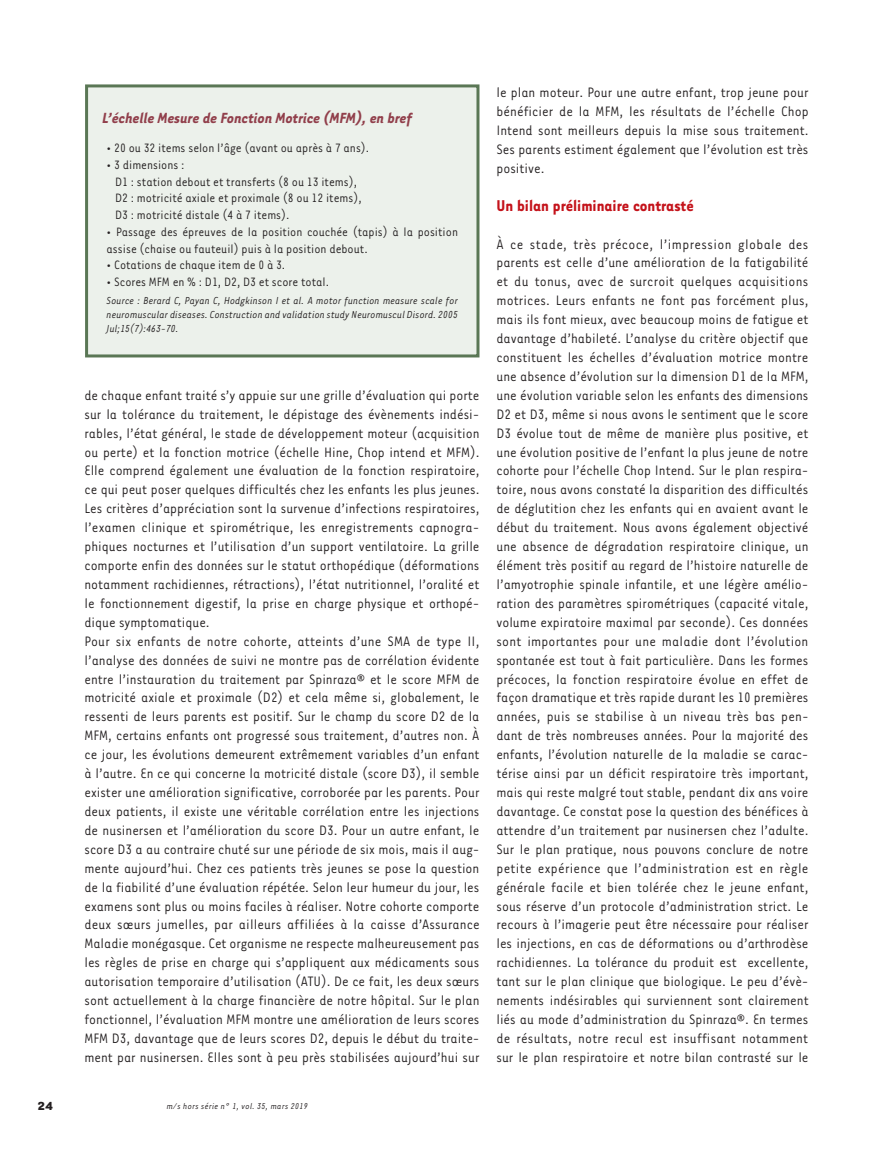
<style>
.page{position:relative;width:892px;height:1149px;background:#fff}
.page>*{position:absolute;margin:0;border:0;box-sizing:border-box;transform-origin:0 0}
.t1{font:700 18px "Tarzana Narrow";color:#c4121a}
.t2{font:italic 700 16.95px "Tarzana Narrow";color:#913f4b}
.t3{font:15.75px/18.9px "Tarzana Narrow";color:#231f20;text-align:justify}
.t4{font:13.95px/16.8px "Tarzana Narrow";color:#231f20}
.t5{font:700 13.5px "Tarzana Wide";color:#231f20}
.t6{font:italic 11.7px/14.1px "Tarzana Narrow";color:#231f20;text-align:justify}
.t7{font:italic 9.75px "Tarzana Narrow";letter-spacing:.025em;color:#231f20}
</style>
<div class="page">
<div style="left:87px;top:86px;width:391px;height:270px;background:#ecf1eb"></div>
<div style="left:85px;top:84px;width:394px;height:273px;border:3px solid #5a7755"></div>
<p class="t2" style="left:102px;top:107px;width:311px">L’échelle Mesure de Fonction Motrice (MFM), en bref</p>
<p class="t4" style="left:107px;top:139px;width:264px">• 20 ou 32 items selon l’âge (avant ou après à 7 ans).</p>
<p class="t4" style="left:115px;top:155px;width:248px;text-indent:-9px">• 3 dimensions :<br>D1 : station debout et transferts (8 ou 13 items), D2 : motricité axiale et proximale (8 ou 12 items), D3 : motricité distale (4 à 7 items).</p>
<p class="t4" style="left:107px;top:222px;width:353px">• Passage des épreuves de la position couchée (tapis) à la position assise (chaise ou fauteuil) puis à la position debout.</p>
<p class="t4" style="left:107px;top:256px;width:180px">• Cotations de chaque item de 0 à 3.</p>
<p class="t4" style="left:107px;top:273px;width:224px">• Scores MFM en % : D1, D2, D3 et score total.</p>
<p class="t6" style="left:107px;top:293px;width:353px">Source : Berard C, Payan C, Hodgkinson I et al. A motor function measure scale for neuromuscular diseases. Construction and validation study Neuromuscul Disord. 2005<br>Jul;15(7):463-70.</p>
<p class="t3" style="left:84px;top:385px;width:396px;text-align:left">de chaque enfant traité s’y appuie sur une grille d’évaluation qui porte sur la tolérance du traitement, le dépistage des évènements indési&shy;rables, l’état général, le stade de développement moteur (acquisition ou perte) et la fonction motrice (échelle Hine, Chop intend et MFM).<br>Elle comprend également une évaluation de la fonction respiratoire, ce qui peut poser quelques difficultés chez les enfants les plus jeunes.<br>Les critères d’appréciation sont la survenue d’infections respiratoires, l’examen clinique et spirométrique, les enregistrements capnogra&shy;phiques nocturnes et l’utilisation d’un support ventilatoire. La grille comporte enfin des données sur le statut orthopédique (déformations notamment rachidiennes, rétractions), l’état nutritionnel, l’oralité et le fonctionnement digestif, la prise en charge physique et orthopé&shy;dique symptomatique.<br>Pour six enfants de notre cohorte, atteints d’une SMA de type II, l’analyse des données de suivi ne montre pas de corrélation évidente entre l’instauration du traitement par Spinraza® et le score MFM de motricité axiale et proximale (D2) et cela même si, globalement, le ressenti de leurs parents est positif. Sur le champ du score D2 de la MFM, certains enfants ont progressé sous traitement, d’autres non. À ce jour, les évolutions demeurent extrêmement variables d’un enfant à l’autre. En ce qui concerne la motricité distale (score D3), il semble exister une amélioration significative, corroborée par les parents. Pour deux patients, il existe une véritable corrélation entre les injections de nusinersen et l’amélioration du score D3. Pour un autre enfant, le score D3 a au contraire chuté sur une période de six mois, mais il aug&shy;mente aujourd’hui. Chez ces patients très jeunes se pose la question de la fiabilité d’une évaluation répétée. Selon leur humeur du jour, les examens sont plus ou moins faciles à réaliser. Notre cohorte comporte deux sœurs jumelles, par ailleurs affiliées à la caisse d’Assurance Maladie monégasque. Cet organisme ne respecte malheureusement pas les règles de prise en charge qui s’appliquent aux médicaments sous autorisation temporaire d’utilisation (ATU). De ce fait, les deux sœurs sont actuellement à la charge financière de notre hôpital. Sur le plan fonctionnel, l’évaluation MFM montre une amélioration de leurs scores MFM D3, davantage que de leurs scores D2, depuis le début du traite&shy;ment par nusinersen. Elles sont à peu près stabilisées aujourd’hui sur</p>
<p class="t5" style="left:37px;top:1096px;width:18px">24</p>
<p class="t7" style="left:167px;top:1099px;width:143px">m/s hors série n° 1, vol. 35, mars 2019</p>
<p class="t3" style="left:496px;top:82px;width:313px">le plan moteur. Pour une autre enfant, trop jeune pour bénéficier de la MFM, les résultats de l’échelle Chop Intend sont meilleurs depuis la mise sous traitement.<br>Ses parents estiment également que l’évolution est très positive.</p>
<p class="t1" style="left:496px;top:194px;width:199px">Un bilan préliminaire contrasté</p>
<p class="t3" style="left:496px;top:233px;width:314px">À ce stade, très précoce, l’impression globale des parents est celle d’une amélioration de la fatigabilité et du tonus, avec de surcroit quelques acquisitions motrices. Leurs enfants ne font pas forcément plus, mais ils font mieux, avec beaucoup moins de fatigue et davantage d’habileté. L’analyse du critère objectif que constituent les échelles d’évaluation motrice montre une absence d’évolution sur la dimension D1 de la MFM, une évolution variable selon les enfants des dimensions D2 et D3, même si nous avons le sentiment que le score D3 évolue tout de même de manière plus positive, et une évolution positive de l’enfant la plus jeune de notre cohorte pour l’échelle Chop Intend. Sur le plan respira&shy;toire, nous avons constaté la disparition des difficultés de déglutition chez les enfants qui en avaient avant le début du traitement. Nous avons également objectivé une absence de dégradation respiratoire clinique, un élément très positif au regard de l’histoire naturelle de l’amyotrophie spinale infantile, et une légère amélio&shy;ration des paramètres spirométriques (capacité vitale, volume expiratoire maximal par seconde). Ces données sont importantes pour une maladie dont l’évolution spontanée est tout à fait particulière. Dans les formes précoces, la fonction respiratoire évolue en effet de façon dramatique et très rapide durant les 10 premières années, puis se stabilise à un niveau très bas pen&shy;dant de très nombreuses années. Pour la majorité des enfants, l’évolution naturelle de la maladie se carac&shy;térise ainsi par un déficit respiratoire très important, mais qui reste malgré tout stable, pendant dix ans voire davantage. Ce constat pose la question des bénéfices à attendre d’un traitement par nusinersen chez l’adulte.<br>Sur le plan pratique, nous pouvons conclure de notre petite expérience que l’administration est en règle générale facile et bien tolérée chez le jeune enfant, sous réserve d’un protocole d’administration strict. Le recours à l’imagerie peut être nécessaire pour réaliser les injections, en cas de déformations ou d’arthrodèse rachidiennes. La tolérance du produit est excellente, tant sur le plan clinique que biologique. Le peu d’évè&shy;nements indésirables qui surviennent sont clairement liés au mode d’administration du Spinraza®. En termes de résultats, notre recul est insuffisant notamment sur le plan respiratoire et notre bilan contrasté sur le</p>
</div>
